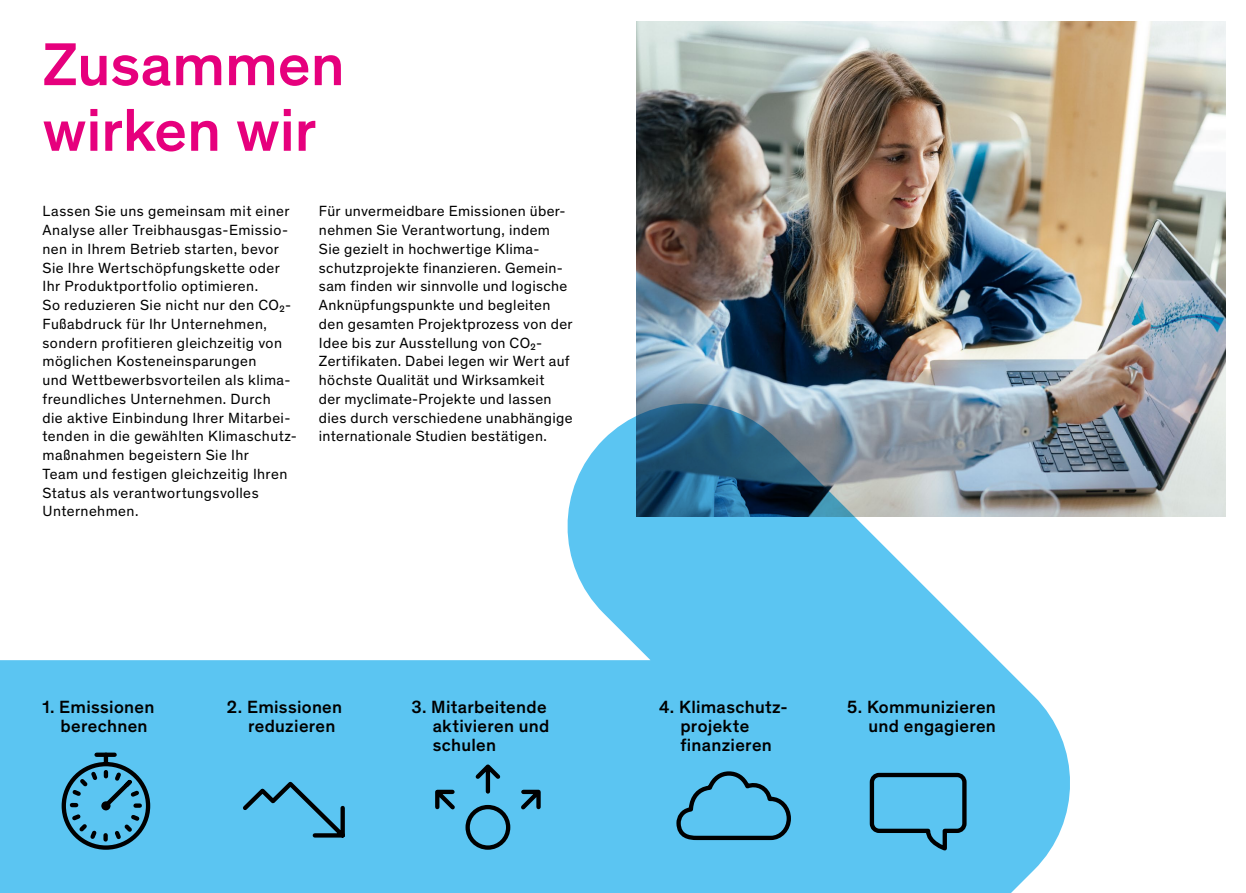
<style>
.page{position:relative;width:1246px;height:893px;background:#fff}
.page>*{position:absolute;margin:0;border:0;box-sizing:border-box;transform-origin:0 0}
.Headline_klein{font:500 61.5px/65.6px "Theinhardt";letter-spacing:-.005em;color:#e6007d}
.Störer_Kreis{font:500 18px/18.8px "Theinhardt";letter-spacing:.015em;color:#000}
.Grundtext{font:15px/18.8px "Theinhardt";letter-spacing:.025em;color:#000}
</style>
<div class="page">
<img style="left:637px;top:21px;width:589px;height:495px">
<svg style="left:0;top:393px;width:1082px;height:500px;fill:#5bc5f2"></svg>
<svg style="left:239px;top:780px;width:110px;height:61px"></svg>
<svg style="left:432px;top:760px;width:112px;height:91px"></svg>
<svg style="left:674px;top:769px;width:119px;height:72px"></svg>
<svg style="left:867px;top:771px;width:102px;height:81px"></svg>
<svg style="left:59px;top:750px;width:93px;height:101px"></svg>
<div style="left:101px;top:801px;width:10px;height:9px;background:#000;border-radius:50%"></div>
<svg style="left:97px;top:753px;width:18px;height:4px"></svg>
<p class="Headline_klein" style="left:43px;top:27px;width:304px">Zusammen wirken wir</p>
<p class="Grundtext" style="left:43px;top:201px;width:256px">Lassen Sie uns gemeinsam mit einer Analyse aller Treibhausgas-Emissio&shy;nen in Ihrem Betrieb starten, bevor Sie Ihre Wertschöpfungskette oder Ihr Produktportfolio optimieren.<br>So reduzieren Sie nicht nur den CO2- Fußabdruck für Ihr Unternehmen, sondern profitieren gleichzeitig von möglichen Kosteneinsparungen<br>und Wettbewerbsvorteilen als klima&shy;freundliches Unternehmen. Durch<br>die aktive Einbindung Ihrer Mitarbei&shy;tenden in die gewählten Klimaschutz&shy;maßnahmen begeistern Sie Ihr<br>Team und festigen gleichzeitig Ihren Status als verantwortungsvolles Unternehmen.</p>
<p class="Grundtext" style="left:319px;top:201px;width:255px">Für unvermeidbare Emissionen über&shy;nehmen Sie Verantwortung, indem Sie gezielt in hochwertige Klima&shy;schutzprojekte finanzieren. Gemein&shy;sam finden wir sinnvolle und logische Anknüpfungspunkte und begleiten den gesamten Projektprozess von der Idee bis zur Ausstellung von CO2- Zertifikaten. Dabei legen wir Wert auf höchste Qualität und Wirksamkeit<br>der myclimate-Projekte und lassen dies durch verschiedene unabhängige internationale Studien bestätigen.</p>
<p class="Störer_Kreis" style="left:61px;top:697px;width:95px;text-indent:-18px">1. Emissionen berechnen</p>
<p class="Störer_Kreis" style="left:248px;top:697px;width:96px;text-indent:-21px">2. Emissionen reduzieren</p>
<p class="Störer_Kreis" style="left:433px;top:697px;width:118px;text-indent:-21px">3. Mitarbeitende aktivieren und schulen</p>
<p class="Störer_Kreis" style="left:680px;top:697px;width:109px;text-indent:-21px">4. Klimaschutz&shy;projekte finanzieren</p>
<p class="Störer_Kreis" style="left:847px;top:697px;width:150px;text-align:right">5. Kommunizieren und engagieren</p>
</div>
